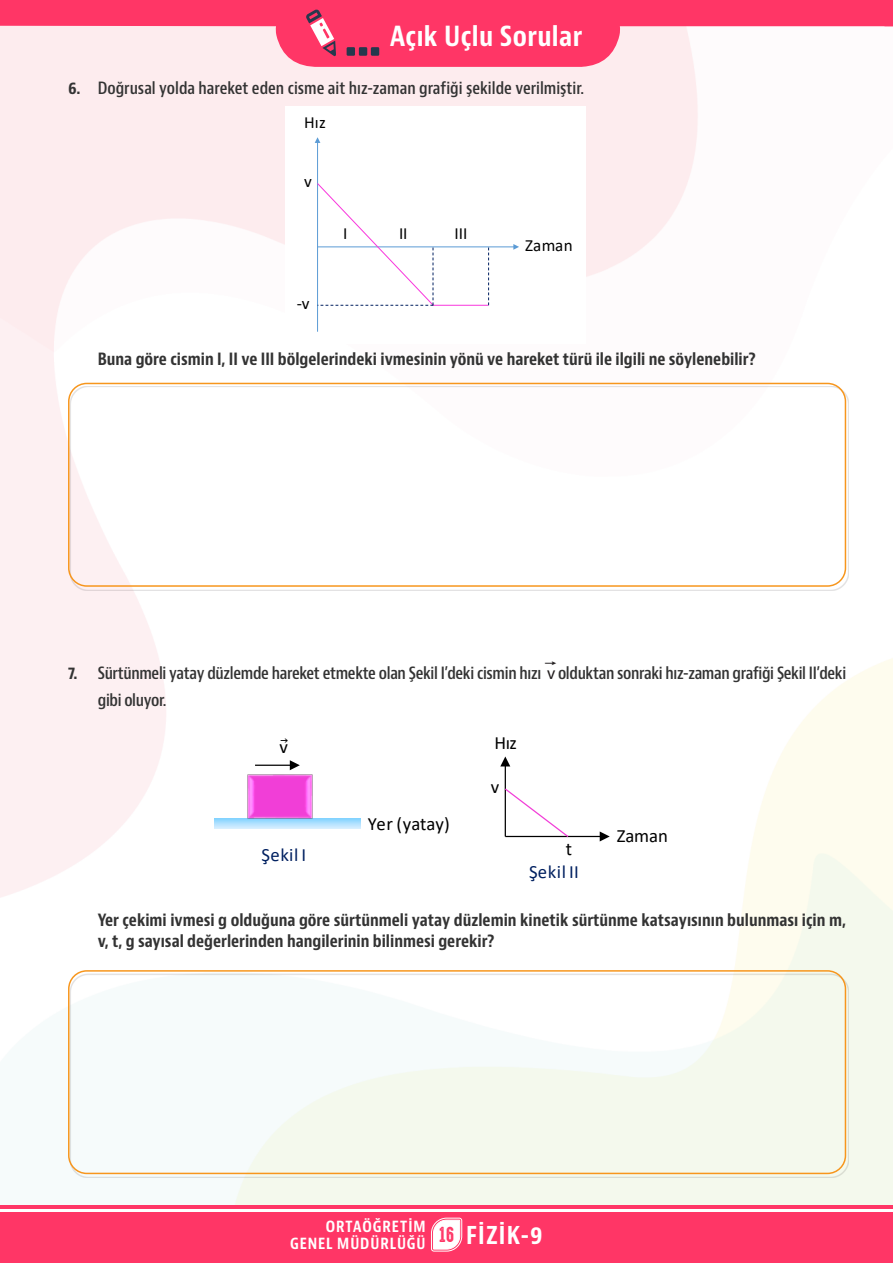
<style>
.page{position:relative;width:893px;height:1263px;background:#fff}
.page>*{position:absolute;margin:0;border:0;box-sizing:border-box;transform-origin:0 0}
.etkinlikadı{font:700 condensed 27px "Bernino Sans";letter-spacing:.015em;color:#fff}
.t1{font:700 condensed 24px "Bernino Sans";letter-spacing:.05em;color:#fff}
.t2{font:18.75px "Calibri";letter-spacing:-.01em;color:#000}
.t3{font:18.75px/23.2px "Calibri";letter-spacing:.015em;color:#002060}
.t4{font:17.1px "Calibri";color:#000}
.gövde_metin{font:700 condensed 16.5px/21px "Bernino Sans";color:#333}
.gövde_metin-2{font:600 condensed 16.5px/27px "Bernino Sans";letter-spacing:-.02em;color:#333}
.gövde_metin-3{font:600 condensed 16.5px "Bernino Sans";color:#333}
.t5{font:700 condensed 15px/17.2px "Bernino Sans";letter-spacing:.06em;color:#fff;text-align:right}
.s1{font-weight:700}
.s2{font-family:"Helveticasinav";font-weight:400;font-stretch:normal;color:#231f20}
.s3{font-family:"yargi Helvetica";font-weight:400;font-stretch:normal;color:#231f20}
.s4{font-family:"Cambria Math"}
.s5{color:#000}
.s6{font-family:"High Voltage Rough";font-weight:400;font-stretch:normal;font-size:19.5px;color:#ff3666}
</style>
<div class="page">
<img style="left:0;top:74px;width:606px;height:1131px">
<img style="left:606px;top:67px;width:287px;height:1138px">
<hr style="left:0;top:1205px;width:893px;height:4px;background:#ff3666">
<div style="left:0;top:1212px;width:893px;height:51px;background:#ff3666"></div>
<svg style="left:0;top:0;width:893px;height:67px;background:#fe809d"></svg>
<svg style="left:430px;top:1217px;width:33px;height:35px"></svg>
<svg style="left:347px;top:47px;width:32px;height:9px"></svg>
<svg style="left:306px;top:9px;width:30px;height:47px"></svg>
<div style="left:70px;top:386px;width:778px;height:204px;background:#fff"></div>
<div style="left:68px;top:383px;width:778px;height:204px;border:2px solid #f7961d;border-radius:18px"></div>
<svg style="left:214px;top:818px;width:147px;height:10px"></svg>
<img style="left:246px;top:772px;width:68px;height:49px">
<hr style="left:255px;top:765px;width:36px;height:1px;background:#000">
<svg style="left:290px;top:760px;width:10px;height:10px"></svg>
<hr style="left:505px;top:765px;width:1px;height:71px;background:#000">
<svg style="left:500px;top:756px;width:10px;height:10px"></svg>
<hr style="left:505px;top:836px;width:96px;height:1px;background:#000">
<svg style="left:600px;top:831px;width:10px;height:10px"></svg>
<svg style="left:504px;top:787px;width:66px;height:51px"></svg>
<div style="left:70px;top:974px;width:778px;height:204px;background:#231f20;opacity:.13"></div>
<div style="left:68px;top:970px;width:778px;height:204px;border:2px solid #f7961d;border-radius:18px"></div>
<div style="left:286px;top:106px;width:300px;height:237px;background:#fff"></div>
<hr style="left:317px;top:142px;width:1px;height:190px;background:#5b9bd5">
<svg style="left:315px;top:137px;width:5px;height:6px"></svg>
<hr style="left:318px;top:246px;width:196px;height:1px;background:#5b9bd5">
<svg style="left:513px;top:244px;width:6px;height:6px"></svg>
<hr style="left:433px;top:305px;width:55px;height:1px;background:#f937dd">
<svg style="left:317px;top:183px;width:117px;height:123px"></svg>
<svg style="left:488px;top:247px;width:1px;height:58px"></svg>
<p class="etkinlikadı" style="left:390px;top:20px;width:194px">Açık Uçlu Sorular</p>
<p class="gövde_metin-3" style="left:68px;top:78px;width:518px"><span class="s1">6.</span> Doğrusal yolda hareket eden cisme ait hız-zaman grafiği şekilde verilmiştir.</p>
<p class="t4" style="left:304px;top:111px;width:23px">Hız</p>
<p class="t4" style="left:304px;top:169px;width:9px">v</p>
<p class="t4" style="left:297px;top:291px;width:14px">-v</p>
<p class="t4" style="left:343px;top:222px;width:6px">I</p>
<p class="t4" style="left:399px;top:222px;width:10px">II</p>
<p class="t4" style="left:455px;top:222px;width:14px">III</p>
<p class="t4" style="left:525px;top:234px;width:49px">Zaman</p>
<p class="gövde_metin" style="left:98px;top:349px;width:659px">Buna göre cismin I, II ve III bölgelerindeki ivmesinin yönü ve hareket türü ile ilgili ne söylenebilir?</p>
<p class="gövde_metin-2" style="left:98px;top:660px;width:750px;text-indent:-30px"><span class="s1">7.</span> Sürtünmeli yatay düzlemde hareket etmekte olan Şekil I’deki cismin hızı <span class="s2">v</span><span class="s3">¶</span>olduktan sonraki hız-zaman grafiği Şekil II’deki gibi oluyor.</p>
<p class="t2" style="left:279px;top:733px;width:10px">v<span class="s4">⃗</span></p>
<p class="t3" style="left:262px;top:843px;width:46px">Şekil I</p>
<p class="t2" style="left:368px;top:810px;width:84px">Yer (yatay)</p>
<p class="t2" style="left:495px;top:730px;width:24px">Hız</p>
<p class="t2" style="left:491px;top:773px;width:10px">v</p>
<p class="t3" style="left:529px;top:836px;width:51px;text-indent:36px"><span class="s5">t<br></span>Şekil II</p>
<p class="t2" style="left:617px;top:823px;width:53px">Zaman</p>
<p class="gövde_metin" style="left:98px;top:910px;width:750px">Yer çekimi ivmesi g olduğuna göre sürtünmeli yatay düzlemin kinetik sürtünme katsayısının bulunması için m, v, t, g sayısal değerlerinden hangilerinin bilinmesi gerekir?</p>
<p class="t5" style="left:290px;top:1218px;width:137px">ORTAÖĞRETİM<br>GENEL MÜDÜRLÜĞÜ</p>
<h2 class="t1" style="left:439px;top:1221px;width:105px"><span class="s6">16</span> FİZİK-9</h2>
</div>
